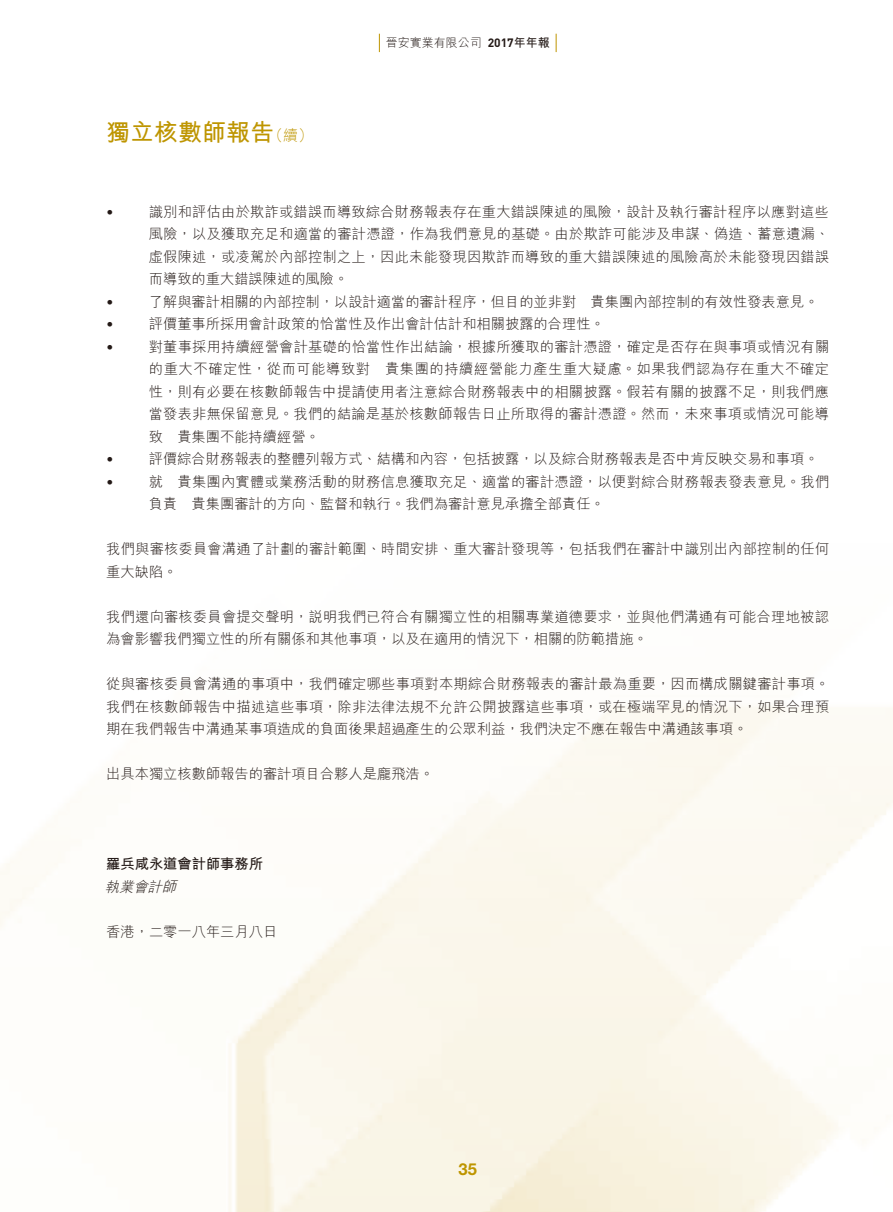
<style>
.page{position:relative;width:893px;height:1212px;background:#fff}
.page>*{position:absolute;margin:0;border:0;box-sizing:border-box;transform-origin:0 0}
.t1{font:700 24px "M Hei HK";color:#be9500}
.t2{font:700 16.5px "Helvetica Neue LT Std";color:#be9500}
.t3{font:300 15px "M Hei HK";color:#be9500}
.Body{font:300 14.25px/22.5px "M Hei HK";letter-spacing:.015em;color:#231916;text-align:justify}
.Body-2{font:300 14.25px "M Hei HK";letter-spacing:.04em;color:#231916}
.Body-3{font:700 14.25px "M Hei HK";color:#231916}
.Body-4{font:14.25px "DIN";color:#231916}
.Body-5{font:italic 300 14.25px "M Hei HK";color:#231916}
.t4{font:300 12px "M Hei HK";color:#231916}
.t5{font:700 12px "DIN";color:#231916}
.s1{font-family:"M Hei HK"}
</style>
<div class="page">
<svg style="left:379px;top:34px;width:1px;height:18px"></svg>
<svg style="left:556px;top:34px;width:1px;height:18px"></svg>
<h1 class="t1" style="left:106px;top:114px;width:169px">獨立核數師報告</h1>
<p class="t3" style="left:268px;top:127px;width:46px">（續(</p>
<p class="t4" style="left:386px;top:37px;width:97px">晉安實業有限公司</p>
<p class="t5" style="left:488px;top:35px;width:64px">2017<span class="s1">年年報</span></p>
<p class="Body-4" style="left:106px;top:203px;width:9px">•</p>
<p class="Body" style="left:149px;top:200px;width:682px">識別和評估由於欺詐或錯誤而導致綜合財務報表存在重大錯誤陳述的風險，設計及執行審計程序以應對這些</p>
<p class="Body-4" style="left:106px;top:293px;width:9px">•</p>
<p class="Body" style="left:149px;top:223px;width:682px">風險，以及獲取充足和適當的審計憑證，作為我們意見的基礎。由於欺詐可能涉及串謀、偽造、蓄意遺漏、虛假陳述，或凌駕於內部控制之上，因此未能發現因欺詐而導致的重大錯誤陳述的風險高於未能發現因錯誤而導致的重大錯誤陳述的風險。</p>
<p class="Body" style="left:591px;top:290px;width:229px">貴集團內部控制的有效性發表意見。</p>
<p class="Body" style="left:149px;top:290px;width:429px">了解與審計相關的內部控制，以設計適當的審計程序，但目的並非對</p>
<p class="Body-4" style="left:106px;top:315px;width:9px">•</p>
<p class="Body" style="left:149px;top:313px;width:458px">評價董事所採用會計政策的恰當性及作出會計估計和相關披露的合理性。</p>
<p class="Body-4" style="left:106px;top:338px;width:9px">•</p>
<p class="Body" style="left:149px;top:335px;width:682px">對董事採用持續經營會計基礎的恰當性作出結論，根據所獲取的審計憑證，確定是否存在與事項或情況有關</p>
<p class="Body-4" style="left:106px;top:450px;width:9px">•</p>
<p class="Body-2" style="left:385px;top:362px;width:445px">貴集團的持續經營能力產生重大疑慮。如果我們認為存在重大不確定</p>
<p class="Body-2" style="left:149px;top:362px;width:223px">的重大不確定性，從而可能導致對</p>
<p class="Body" style="left:149px;top:380px;width:682px">性，則有必要在核數師報告中提請使用者注意綜合財務報表中的相關披露。假若有關的披露不足，則我們應</p>
<p class="Body" style="left:149px;top:403px;width:682px">當發表非無保留意見。我們的結論是基於核數師報告日止所取得的審計憑證。然而，未來事項或情況可能導</p>
<p class="Body" style="left:177px;top:425px;width:144px">貴集團不能持續經營。</p>
<p class="Body" style="left:149px;top:425px;width:16px">致</p>
<p class="Body" style="left:149px;top:448px;width:671px">評價綜合財務報表的整體列報方式、結構和內容，包括披露，以及綜合財務報表是否中肯反映交易和事項。</p>
<p class="Body-4" style="left:106px;top:473px;width:9px">•</p>
<p class="Body" style="left:149px;top:470px;width:16px">就</p>
<p class="Body" style="left:178px;top:470px;width:653px">貴集團內實體或業務活動的財務信息獲取充足、適當的審計憑證，以便對綜合財務報表發表意見。我們</p>
<p class="Body" style="left:192px;top:493px;width:415px">貴集團審計的方向、監督和執行。我們為審計意見承擔全部責任。</p>
<p class="Body" style="left:149px;top:493px;width:30px">負責</p>
<p class="Body" style="left:106px;top:538px;width:724px">我們與審核委員會溝通了計劃的審計範圍、時間安排、重大審計發現等，包括我們在審計中識別出內部控制的任何重大缺陷。</p>
<p class="Body" style="left:106px;top:605px;width:724px">我們還向審核委員會提交聲明，說明我們已符合有關獨立性的相關專業道德要求，並與他們溝通有可能合理地被認為會影響我們獨立性的所有關係和其他事項，以及在適用的情況下，相關的防範措施。</p>
<p class="Body" style="left:106px;top:673px;width:724px">從與審核委員會溝通的事項中，我們確定哪些事項對本期綜合財務報表的審計最為重要，因而構成關鍵審計事項。我們在核數師報告中描述這些事項，除非法律法規不允許公開披露這些事項，或在極端罕見的情況下，如果合理預期在我們報告中溝通某事項造成的負面後果超過產生的公眾利益，我們決定不應在報告中溝通該事項。</p>
<p class="Body" style="left:106px;top:763px;width:329px">出具本獨立核數師報告的審計項目合夥人是龐飛浩。</p>
<p class="Body-3" style="left:106px;top:854px;width:158px">羅兵咸永道會計師事務所</p>
<p class="Body-5" style="left:105px;top:879px;width:77px">執業會計師</p>
<p class="Body" style="left:106px;top:920px;width:172px">香港，二零一八年三月八日</p>
<p class="t2" style="left:459px;top:1158px;width:20px">35</p>
</div>
